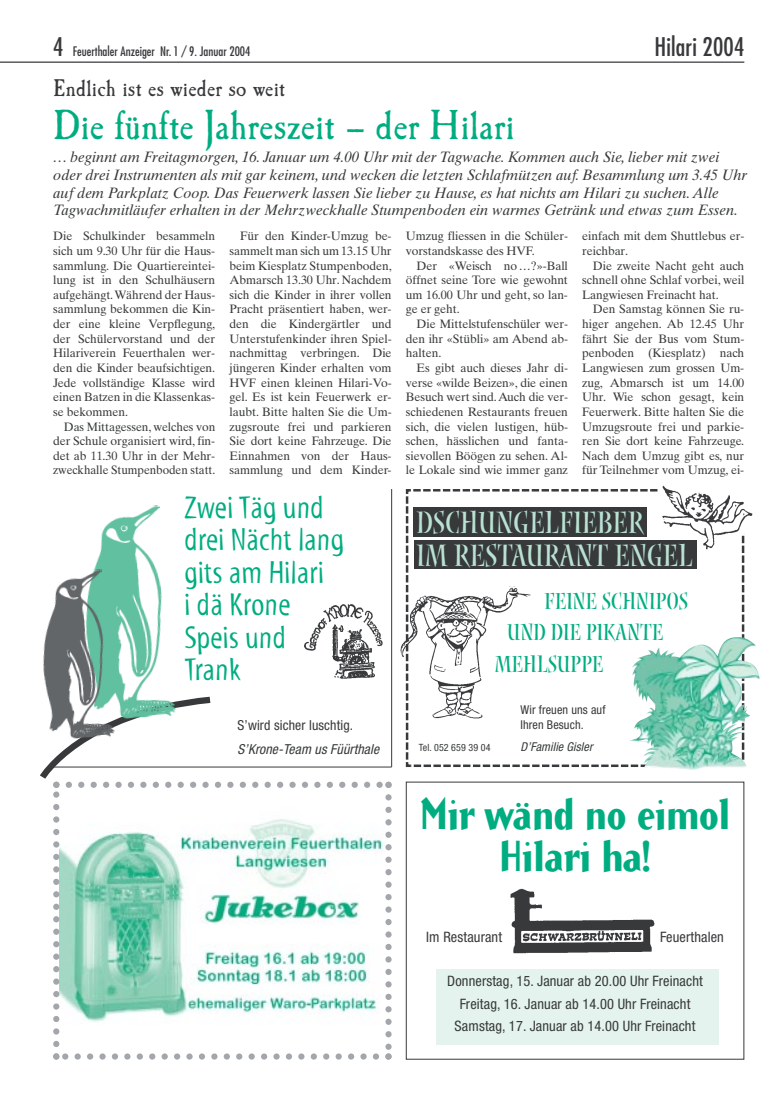
<style>
.page{position:relative;width:779px;height:1098px;background:#fff}
.page>*{position:absolute;margin:0;border:0;box-sizing:border-box;transform-origin:0 0}
.t1{font:43.75px "Caslon Ant T";color:#00ad80}
.t2{font:700 42.5px/42.5px "Arbitrary";letter-spacing:-.03em;color:#00ad80;text-align:center}
.t3{font:32.12px/32.5px "Myriad Tilt";letter-spacing:.01em;color:#00ad80}
.t4{font:30px/32.5px "Nyx";letter-spacing:.01em;color:#b9e2d2}
.t5{font:25px "Caslon Ant T";letter-spacing:.01em;color:#37393a}
.t6{font:condensed 25px "Futura";letter-spacing:.01em;color:#37393a}
.t7{font:22.5px "Nyx";letter-spacing:.01em;color:#00ad80}
.t8{font:italic 15px/17.5px "Times Ten";color:#37393a}
.t9{font:condensed 14.38px/22.5px "Helvetica Neue";letter-spacing:.01em;color:#37393a;text-align:center}
.t10{font:italic condensed 13.75px "Helvetica Neue";letter-spacing:.01em;color:#37393a}
.t11{font:condensed 13.75px "Helvetica Neue";letter-spacing:.01em;color:#37393a}
.t12{font:condensed 12.75px "Futura";color:#37393a}
.t13{font:12.25px/14.6px "Times Ten";letter-spacing:-.005em;color:#37393a;text-align:justify}
.t14{font:condensed 12.25px/14.6px "Helvetica Neue";letter-spacing:.01em;color:#37393a}
.t15{font:italic condensed 12.25px "Helvetica Neue";letter-spacing:.01em;color:#37393a}
.t16{font:condensed 10px "Helvetica Neue";letter-spacing:.01em;color:#37393a}
.s1{font-size:25px}
</style>
<div class="page">
<div style="left:436px;top:969px;width:282px;height:75px;background:#e4f3ed"></div>
<hr style="left:0;top:62px;width:744px;height:1px;background:#37393a">
<img style="left:510px;top:888px;width:145px;height:66px">
<img style="left:656px;top:672px;width:103px;height:97px">
<img style="left:401px;top:586px;width:5px;height:132px">
<svg style="left:40px;top:696px;width:352px;height:363px"></svg>
<img style="left:94px;top:505px;width:83px;height:219px">
<hr style="left:53px;top:766px;width:339px;height:1px;background:#37393a">
<hr style="left:391px;top:489px;width:1px;height:278px;background:#37393a">
<img style="left:304px;top:604px;width:79px;height:75px">
<img style="left:40px;top:569px;width:75px;height:173px">
<svg style="left:406px;top:489px;width:352px;height:278px"></svg>
<img style="left:659px;top:485px;width:97px;height:70px">
<p class="t12" style="left:53px;top:46px;width:199px"><span class="s1">4</span> Feuerthaler Anzeiger Nr. 1 / 9. Januar 2004</p>
<h3 class="t6" style="left:654px;top:35px;width:91px">Hilari 2004</h3>
<h3 class="t5" style="left:53px;top:79px;width:234px">Endlich ist es wieder so weit</h3>
<h1 class="t1" style="left:53px;top:109px;width:463px">Die fünfte Jahreszeit – der Hilari</h1>
<p class="t8" style="left:53px;top:150px;width:695px">…beginnt am Freitagmorgen, 16. Januar um 4.00 Uhr mit der Tagwache. Kommen auch Sie, lieber mit zwei oder drei Instrumenten als mit gar keinem, und wecken die letzten Schlafmützen auf. Besammlung um 3.45 Uhr auf dem Parkplatz Coop. Das Feuerwerk lassen Sie lieber zu Hause, es hat nichts am Hilari zu suchen. Alle Tagwachmitläufer erhalten in der Mehrzweckhalle Stumpenboden ein warmes Getränk und etwas zum Essen.</p>
<p class="t13" style="left:53px;top:230px;width:164px">Die Schulkinder besammeln sich um 9.30 Uhr für die Haus&shy;sammlung. Die Quartiereintei&shy;lung ist in den Schulhäusern aufgehängt.Während der Haus&shy;sammlung bekommen die Kin&shy;der eine kleine Verpflegung, der Schülervorstand und der Hilariverein Feuerthalen wer&shy;den die Kinder beaufsichtigen.<br>Jede vollständige Klasse wird einen Batzen in die Klassenkas&shy;se bekommen.</p>
<p class="t13" style="left:53px;top:420px;width:164px;text-indent:11px">Das Mittagessen, welches von der Schule organisiert wird, fin&shy;det ab 11.30 Uhr in der Mehr&shy;zweckhalle Stumpenboden statt.</p>
<p class="t13" style="left:229px;top:230px;width:164px;text-indent:11px">Für den Kinder-Umzug be&shy;sammelt man sich um 13.15 Uhr beim Kiesplatz Stumpenboden, Abmarsch 13.30 Uhr. Nachdem sich die Kinder in ihrer vollen Pracht präsentiert haben, wer&shy;den die Kindergärtler und Unterstufenkinder ihren Spiel&shy;nachmittag verbringen. Die jüngeren Kinder erhalten vom HVF einen kleinen Hilari-Vo&shy;gel. Es ist kein Feuerwerk er&shy;laubt. Bitte halten Sie die Um&shy;zugsroute frei und parkieren Sie dort keine Fahrzeuge. Die Einnahmen von der Haus&shy;sammlung und dem Kinder-</p>
<p class="t13" style="left:406px;top:230px;width:164px">Umzug fliessen in die Schüler&shy;vorstandskasse des HVF.</p>
<p class="t13" style="left:582px;top:230px;width:164px">einfach mit dem Shuttlebus er&shy;reichbar.</p>
<p class="t13" style="left:582px;top:259px;width:164px;text-indent:11px">Die zweite Nacht geht auch schnell ohne Schlaf vorbei, weil Langwiesen Freinacht hat.</p>
<p class="t13" style="left:582px;top:303px;width:164px;text-indent:11px">Den Samstag können Sie ru&shy;higer angehen. Ab 12.45 Uhr fährt Sie der Bus vom Stum&shy;penboden (Kiesplatz) nach Langwiesen zum grossen Um&shy;zug, Abmarsch ist um 14.00<br>Uhr. Wie schon gesagt, kein Feuerwerk. Bitte halten Sie die Umzugsroute frei und parkie&shy;ren Sie dort keine Fahrzeuge.<br>Nach dem Umzug gibt es, nur für Teilnehmer vom Umzug, ei-</p>
<p class="t13" style="left:406px;top:259px;width:164px;text-indent:11px">Der «Weisch no …?»-Ball öffnet seine Tore wie gewohnt um 16.00 Uhr und geht, so lan&shy;ge er geht.</p>
<p class="t13" style="left:406px;top:318px;width:164px;text-indent:11px">Die Mittelstufenschüler wer&shy;den ihr «Stübli» am Abend ab&shy;halten.</p>
<p class="t13" style="left:406px;top:362px;width:164px;text-indent:11px">Es gibt auch dieses Jahr di&shy;verse «wilde Beizen», die einen Besuch wert sind.Auch die ver&shy;schiedenen Restaurants freuen sich, die vielen lustigen, hüb&shy;schen, hässlichen und fanta&shy;sievollen Böögen zu sehen. Al&shy;le Lokale sind wie immer ganz</p>
<h3 class="t3" style="left:184px;top:493px;width:161px">Zwei Täg und drei Nächt lang gits am Hilari<br>i dä Krone<br>Speis und<br>Trank</h3>
<p class="t11" style="left:237px;top:720px;width:117px">S’wird sicher luschtig.</p>
<p class="t10" style="left:237px;top:743px;width:143px">S’Krone-Team us Füürthale</p>
<h3 class="t4" style="left:416px;top:506px;width:278px">DSCHUNGELFIEBER<br>IM RESTAURANT ENGEL</h3>
<h3 class="t7" style="left:544px;top:588px;width:145px">FEINE SCHNIPOS</h3>
<h3 class="t7" style="left:507px;top:619px;width:157px">UND DIE PIKANTE</h3>
<h3 class="t7" style="left:495px;top:650px;width:110px">MEHLSUPPE</h3>
<p class="t14" style="left:520px;top:703px;width:86px">Wir freuen uns auf<br>Ihren Besuch.</p>
<p class="t16" style="left:419px;top:743px;width:73px">Tel. 052 659 39 04</p>
<p class="t15" style="left:520px;top:742px;width:74px">D’Familie Gisler</p>
<h2 class="t2" style="left:419px;top:796px;width:312px">Mir wänd no eimol<br>Hilari ha!</h2>
<p class="t9" style="left:426px;top:926px;width:77px">Im Restaurant</p>
<p class="t9" style="left:660px;top:926px;width:65px">Feuerthalen</p>
<p class="t9" style="left:447px;top:971px;width:257px">Donnerstag, 15. Januar ab 20.00 Uhr Freinacht<br>Freitag, 16. Januar ab 14.00 Uhr Freinacht<br>Samstag, 17. Januar ab 14.00 Uhr Freinacht</p>
</div>
